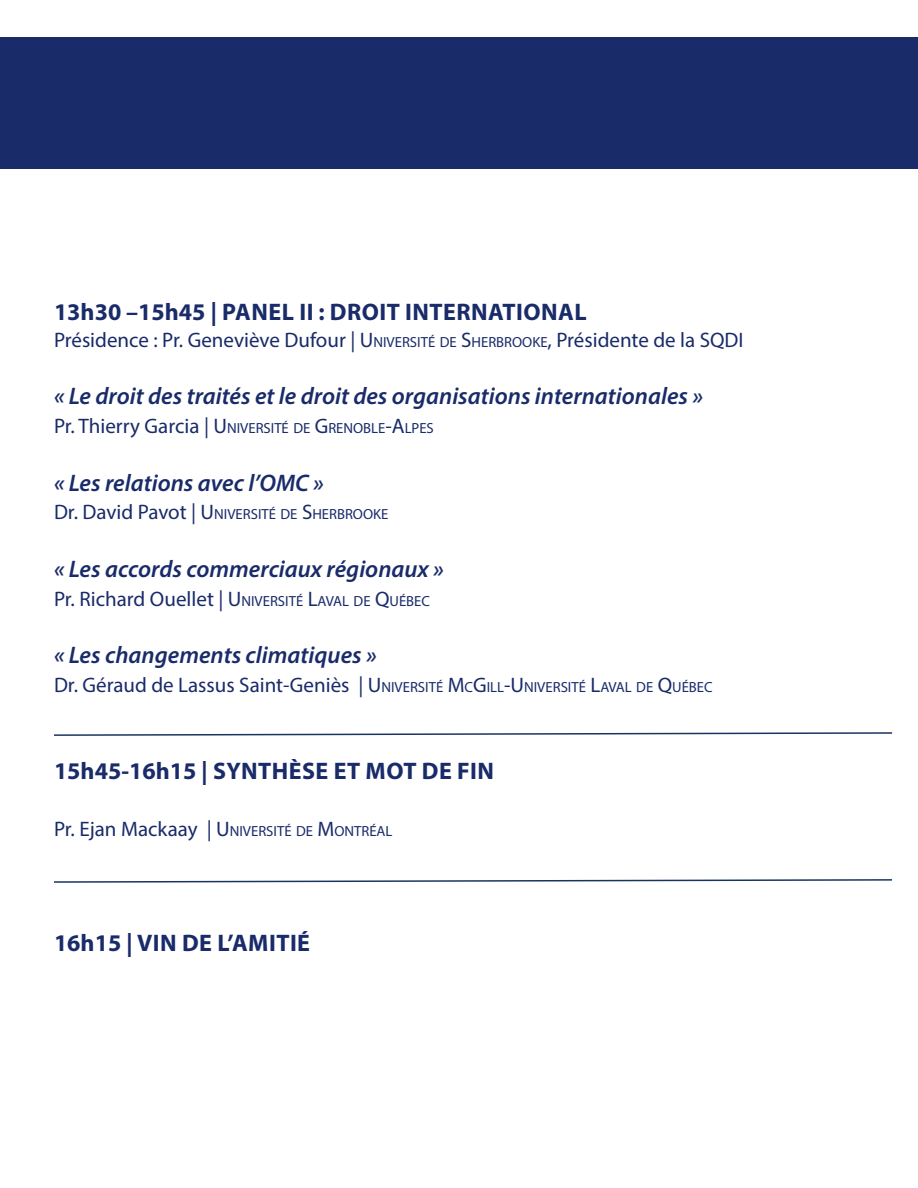
<style>
.page{position:relative;width:918px;height:1188px;background:#fff}
.page>*{position:absolute;margin:0;border:0;box-sizing:border-box;transform-origin:0 0}
.t1{font:italic 600 24px "Myriad Pro";color:#192b69}
.t2{font:700 24px "Myriad Pro";letter-spacing:.02em;color:#192b69}
.t3{font:21px "Myriad Pro";color:#192b69}
.t4{font:14.7px "Myriad Pro";color:#192b69}
.s1{font-style:inherit}
.s2{font-size:14.7px}
.s3{font-size:21px}
</style>
<div class="page">
<div style="left:0;top:37px;width:918px;height:131px;background:#192b69"></div>
<svg style="left:54px;top:732px;width:839px;height:4px"></svg>
<svg style="left:54px;top:879px;width:839px;height:4px"></svg>
<p class="t2" style="left:54px;top:296px;width:534px">13h30 –15h45 | PANEL II : DROIT INTERNATIONAL</p>
<p class="t3" style="left:54px;top:327px;width:691px">Présidence : Pr. Geneviève Dufour | <span class="s1">U</span><span class="s2">NIVERSITÉ DE</span> <span class="s1">S</span><span class="s2">HERBROOKE</span>, Présidente de la SQDI</p>
<p class="t1" style="left:54px;top:381px;width:650px">« Le droit des traités et le droit des organisations internationales »</p>
<p class="t4" style="left:54px;top:419px;width:381px"><span class="s3">Pr. Thierry Garcia |</span> <span class="s3">U</span>NIVERSITÉ DE <span class="s3">G</span>RENOBLE<span class="s3">-A</span>LPES</p>
<p class="t1" style="left:54px;top:467px;width:271px">« Les relations avec l’OMC »</p>
<p class="t4" style="left:54px;top:505px;width:336px"><span class="s3">Dr. David Pavot |</span> <span class="s3">U</span>NIVERSITÉ DE <span class="s3">S</span>HERBROOKE</p>
<p class="t1" style="left:54px;top:554px;width:391px">« Les accords commerciaux régionaux »</p>
<p class="t4" style="left:54px;top:592px;width:377px"><span class="s3">Pr. Richard Ouellet |</span> <span class="s3">U</span>NIVERSITÉ <span class="s3">L</span>AVAL DE <span class="s3">Q</span>UÉBEC</p>
<p class="t1" style="left:54px;top:640px;width:324px">« Les changements climatiques »</p>
<p class="t4" style="left:54px;top:678px;width:659px"><span class="s3">Dr. Géraud de Lassus Saint-Geniès |</span> <span class="s3">U</span>NIVERSITÉ <span class="s3">M</span>C<span class="s3">G</span>ILL<span class="s3">-U</span>NIVERSITÉ <span class="s3">L</span>AVAL DE <span class="s3">Q</span>UÉBEC</p>
<p class="t2" style="left:54px;top:755px;width:442px">15h45-16h15 | SYNTHÈSE ET MOT DE FIN</p>
<p class="t4" style="left:54px;top:822px;width:340px"><span class="s3">Pr. Ejan Mackaay |</span> <span class="s3">U</span>NIVERSITÉ DE <span class="s3">M</span>ONTRÉAL</p>
<p class="t2" style="left:54px;top:928px;width:258px">16h15 | VIN DE L’AMITIÉ</p>
</div>
